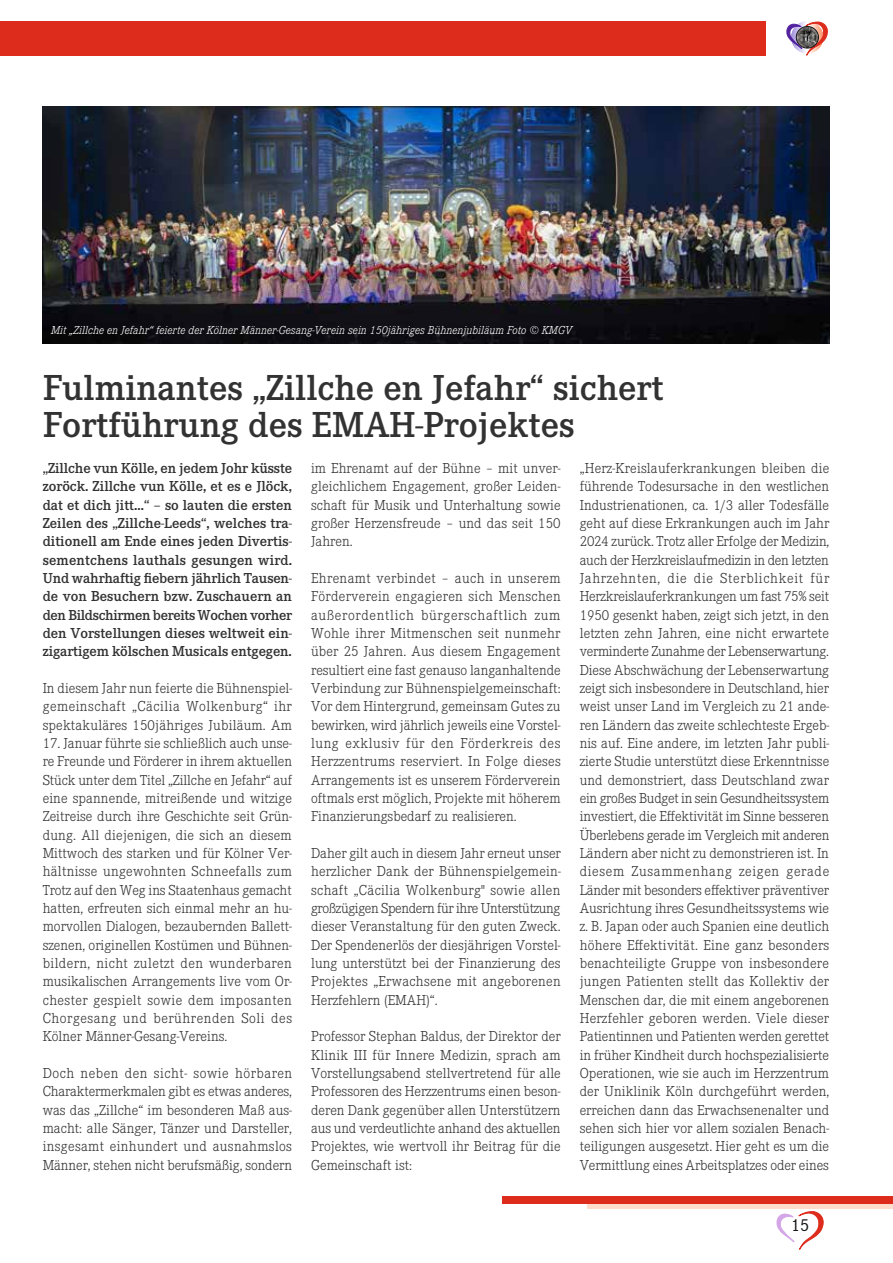
<style>
.page{position:relative;width:893px;height:1263px;background:#fff}
.page>*{position:absolute;margin:0;border:0;box-sizing:border-box;transform-origin:0 0}
.t1{font:600 37.5px/37.5px "Corporate E";color:#323232}
.t2{font:18px "Corporate E";color:#151616}
.t3{font:300 15px/18.3px "Corporate E";color:#323232;text-align:justify}
.t4{font:600 15px/18.3px "Corporate E";letter-spacing:-.005em;color:#323232;text-align:justify}
.t5{font:italic 300 12px "Corporate E";color:#fff}
</style>
<div class="page">
<svg style="left:777px;top:1211px;width:47px;height:38px"></svg>
<div style="left:0;top:21px;width:765px;height:34px;background:#dd2b1c"></div>
<hr style="left:791px;top:21px;width:1px;height:32px;background:#a08ed8">
<hr style="left:792px;top:21px;width:1px;height:32px;background:#a796db">
<hr style="left:793px;top:21px;width:1px;height:32px;background:#ac9cdf">
<hr style="left:794px;top:21px;width:1px;height:32px;background:#b4a6e3">
<hr style="left:795px;top:21px;width:1px;height:32px;background:#b9ace6">
<hr style="left:796px;top:21px;width:1px;height:32px;background:#bfb4e9">
<hr style="left:797px;top:21px;width:1px;height:32px;background:#c6bbec">
<hr style="left:798px;top:21px;width:1px;height:32px;background:#ccc3ef">
<hr style="left:799px;top:21px;width:1px;height:32px;background:#d2c9f1">
<hr style="left:800px;top:21px;width:1px;height:32px;background:#d8d2f4">
<hr style="left:801px;top:21px;width:1px;height:32px;background:#dfd8f6">
<hr style="left:802px;top:21px;width:1px;height:32px;background:#e5e0f9">
<hr style="left:803px;top:21px;width:1px;height:32px;background:#ebe7fa">
<hr style="left:804px;top:21px;width:1px;height:32px;background:#f0edfc">
<hr style="left:805px;top:21px;width:1px;height:32px;background:#f7f5fd">
<hr style="left:806px;top:21px;width:1px;height:32px;background:#fcfbfe">
<hr style="left:823px;top:21px;width:1px;height:32px;background:#fe8d68">
<hr style="left:822px;top:21px;width:1px;height:32px;background:#fe9470">
<hr style="left:821px;top:21px;width:1px;height:32px;background:#ff9e7c">
<hr style="left:820px;top:21px;width:1px;height:32px;background:#fea584">
<hr style="left:819px;top:21px;width:1px;height:32px;background:#ffac8d">
<hr style="left:818px;top:21px;width:1px;height:32px;background:#ffb699">
<hr style="left:817px;top:21px;width:1px;height:32px;background:#ffbda2">
<hr style="left:816px;top:21px;width:1px;height:32px;background:#ffc5ac">
<hr style="left:815px;top:21px;width:1px;height:32px;background:#ffccb5">
<hr style="left:814px;top:21px;width:1px;height:32px;background:#ffd5c2">
<hr style="left:813px;top:21px;width:1px;height:32px;background:#ffdbca">
<hr style="left:812px;top:21px;width:1px;height:32px;background:#ffe2d3">
<hr style="left:811px;top:21px;width:1px;height:32px;background:#ffeadf">
<hr style="left:810px;top:21px;width:1px;height:32px;background:#fff0e8">
<hr style="left:809px;top:21px;width:1px;height:32px;background:#fff6f1">
<svg style="left:787px;top:22px;width:41px;height:33px"></svg>
<img style="left:796px;top:26px;width:22px;height:22px">
<div style="left:796px;top:26px;width:23px;height:22px;border:1px solid #151616;border-radius:50%"></div>
<svg style="left:587px;top:1203px;width:306px;height:6px;background:#f9bfae"></svg>
<div style="left:502px;top:1196px;width:391px;height:7px;background:#dd2b1c"></div>
<img style="left:43px;top:106px;width:786px;height:237px">
<p class="t5" style="left:51px;top:323px;width:523px">Mit „Zillche en Jefahr“ feierte der Kölner Männer-Gesang-Verein sein 150jähriges Bühnenjubiläum Foto © KMGV</p>
<h1 class="t1" style="left:43px;top:367px;width:622px">Fulminantes „Zillche en Jefahr“ sichert<br>Fortführung des EMAH-Projektes</h1>
<p class="t4" style="left:43px;top:458px;width:251px">„Zillche vun Kölle, en jedem Johr küsste zoröck. Zillche vun Kölle, et es e Jlöck, dat et dich jitt…“ – so lauten die ersten Zeilen des „Zillche-Leeds“, welches tra&shy;ditionell am Ende eines jeden Divertis&shy;sementchens lauthals gesungen wird.<br>Und wahrhaftig fiebern jährlich Tausen&shy;de von Besuchern bzw. Zuschauern an den Bildschirmen bereits Wochen vorher den Vorstellungen dieses weltweit ein&shy;zigartigem kölschen Musicals entgegen.</p>
<p class="t3" style="left:43px;top:678px;width:251px">In diesem Jahr nun feierte die Bühnenspiel&shy;gemeinschaft „Cäcilia Wolkenburg“ ihr spektakuläres 150jähriges Jubiläum. Am</p>
<p class="t3" style="left:43px;top:733px;width:251px">17. Januar führte sie schließlich auch unse&shy;re Freunde und Förderer in ihrem aktuellen Stück unter dem Titel „Zillche en Jefahr“ auf eine spannende, mitreißende und witzige Zeitreise durch ihre Geschichte seit Grün&shy;dung. All diejenigen, die sich an diesem Mittwoch des starken und für Kölner Ver&shy;hältnisse ungewohnten Schneefalls zum Trotz auf den Weg ins Staatenhaus gemacht hatten, erfreuten sich einmal mehr an hu&shy;morvollen Dialogen, bezaubernden Ballett&shy;szenen, originellen Kostümen und Bühnen&shy;bildern, nicht zuletzt den wunderbaren musikalischen Arrangements live vom Or&shy;chester gespielt sowie dem imposanten Chorgesang und berührenden Soli des Kölner Männer-Gesang-Vereins.</p>
<p class="t3" style="left:43px;top:1063px;width:251px">Doch neben den sicht- sowie hörbaren Charaktermerkmalen gibt es etwas anderes, was das „Zillche“ im besonderen Maß aus&shy;macht: alle Sänger, Tänzer und Darsteller, insgesamt einhundert und ausnahmslos Männer, stehen nicht berufsmäßig, sondern</p>
<p class="t3" style="left:311px;top:459px;width:251px">im Ehrenamt auf der Bühne – mit unver&shy;gleichlichem Engagement, großer Leiden&shy;schaft für Musik und Unterhaltung sowie großer Herzensfreude – und das seit 150<br>Jahren.</p>
<p class="t3" style="left:311px;top:569px;width:251px">Ehrenamt verbindet – auch in unserem Förderverein engagieren sich Menschen außerordentlich bürgerschaftlich zum Wohle ihrer Mitmenschen seit nunmehr über 25 Jahren. Aus diesem Engagement resultiert eine fast genauso langanhaltende Verbindung zur Bühnenspielgemeinschaft:<br>Vor dem Hintergrund, gemeinsam Gutes zu bewirken, wird jährlich jeweils eine Vorstel&shy;lung exklusiv für den Förderkreis des Herzzentrums reserviert. In Folge dieses Arrangements ist es unserem Förderverein oftmals erst möglich, Projekte mit höherem Finanzierungsbedarf zu realisieren.</p>
<p class="t3" style="left:311px;top:844px;width:251px">Daher gilt auch in diesem Jahr erneut unser herzlicher Dank der Bühnenspielgemein&shy;schaft „Cäcilia Wolkenburg" sowie allen großzügigen Spendern für ihre Unterstützung dieser Veranstaltung für den guten Zweck.<br>Der Spendenerlös der diesjährigen Vorstel&shy;lung unterstützt bei der Finanzierung des Projektes „Erwachsene mit angeborenen Herzfehlern (EMAH)“.</p>
<p class="t3" style="left:311px;top:1027px;width:251px">Professor Stephan Baldus, der Direktor der Klinik III für Innere Medizin, sprach am Vorstellungsabend stellvertretend für alle Professoren des Herzzentrums einen beson&shy;deren Dank gegenüber allen Unterstützern aus und verdeutlichte anhand des aktuellen Projektes, wie wertvoll ihr Beitrag für die Gemeinschaft ist:</p>
<p class="t3" style="left:580px;top:459px;width:251px">„Herz-Kreislauferkrankungen bleiben die führende Todesursache in den westlichen Industrienationen, ca. 1/3 aller Todesfälle geht auf diese Erkrankungen auch im Jahr 2024 zurück. Trotz aller Erfolge der Medizin, auch der Herzkreislaufmedizin in den letzten Jahrzehnten, die die Sterblichkeit für Herzkreislauferkrankungen um fast 75% seit 1950 gesenkt haben, zeigt sich jetzt, in den letzten zehn Jahren, eine nicht erwartete verminderte Zunahme der Lebenserwartung.<br>Diese Abschwächung der Lebenserwartung zeigt sich insbesondere in Deutschland, hier weist unser Land im Vergleich zu 21 ande&shy;ren Ländern das zweite schlechteste Ergeb&shy;nis auf. Eine andere, im letzten Jahr publi&shy;zierte Studie unterstützt diese Erkenntnisse und demonstriert, dass Deutschland zwar ein großes Budget in sein Gesundheitssystem investiert, die Effektivität im Sinne besseren Überlebens gerade im Vergleich mit anderen Ländern aber nicht zu demonstrieren ist. In diesem Zusammenhang zeigen gerade Länder mit besonders effektiver präventiver Ausrichtung ihres Gesundheitssystems wie z. B. Japan oder auch Spanien eine deutlich höhere Effektivität. Eine ganz besonders benachteiligte Gruppe von insbesondere jungen Patienten stellt das Kollektiv der Menschen dar, die mit einem angeborenen Herzfehler geboren werden. Viele dieser Patientinnen und Patienten werden gerettet in früher Kindheit durch hochspezialisierte Operationen, wie sie auch im Herzzentrum der Uniklinik Köln durchgeführt werden, erreichen dann das Erwachsenenalter und sehen sich hier vor allem sozialen Benach&shy;teiligungen ausgesetzt. Hier geht es um die Vermittlung eines Arbeitsplatzes oder eines</p>
<p class="t2" style="left:791px;top:1214px;width:20px">15</p>
</div>
